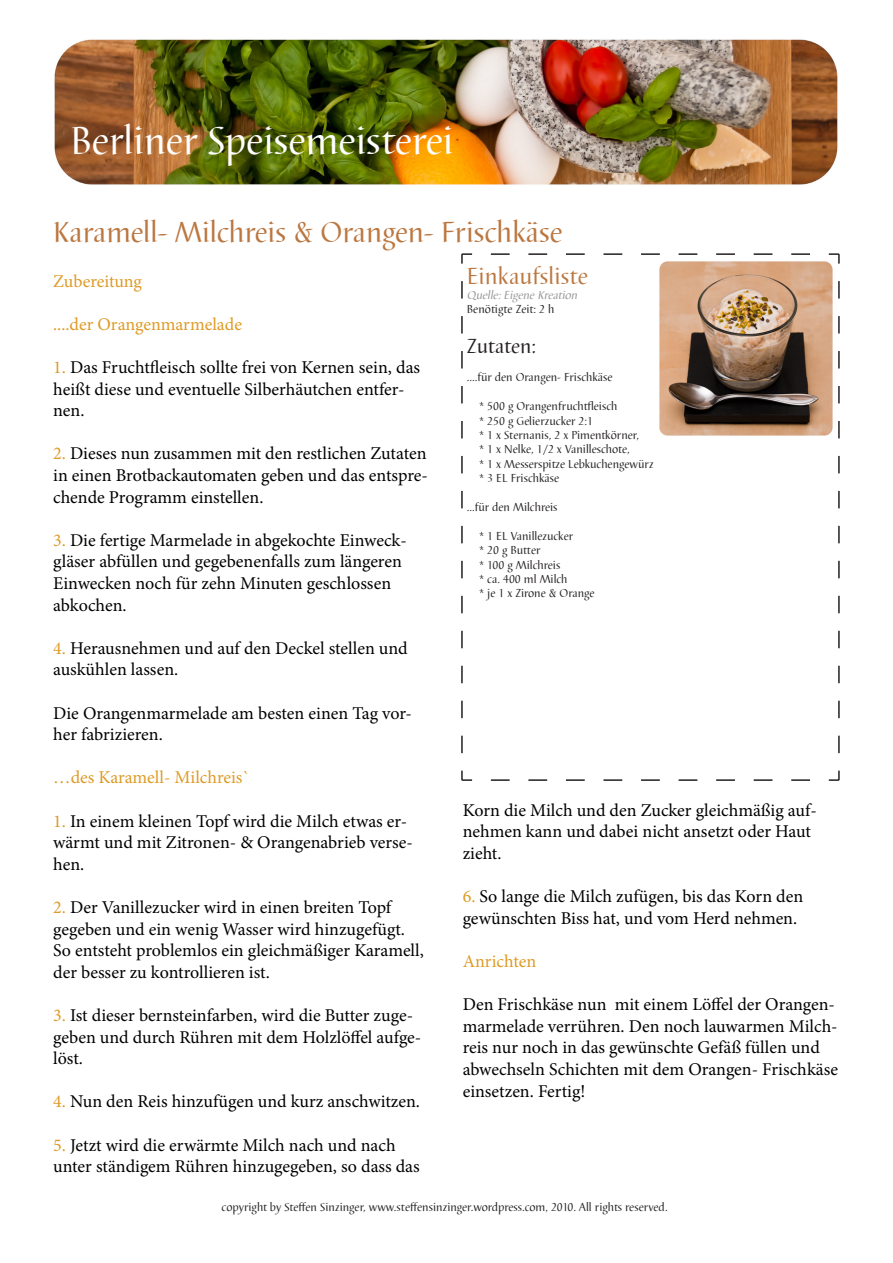
<style>
.page{position:relative;width:893px;height:1263px;background:#fff}
.page>*{position:absolute;margin:0;border:0;box-sizing:border-box;transform-origin:0 0}
.t1{font:40.5px "Bar";color:#fff}
.t2{font:30px "Bar";color:#bc7740}
.t3{font:24px "Bar";color:#bc7740}
.t4{font:21px "Bar";letter-spacing:-.005em;color:#231f20}
.t5{font:18px/21.6px "Minion Pro";color:#000}
.t6{font:18px "Minion Pro";color:#de9b26}
.t7{font:12px "Bar";color:#231f20}
.t8{font:italic 12px "Bar";color:#939598}
.s1{color:#de9b26}
</style>
<div class="page">
<img style="left:54px;top:39px;width:784px;height:146px">
<svg style="left:461px;top:253px;width:379px;height:528px"></svg>
<img style="left:659px;top:262px;width:174px;height:173px">
<p class="t1" style="left:70px;top:112px;width:384px">Berliner Speisemeisterei</p>
<p class="t2" style="left:53px;top:211px;width:511px">Karamell- Milchreis &amp; Orangen- Frischkäse</p>
<p class="t3" style="left:467px;top:259px;width:122px">Einkaufsliste</p>
<p class="t8" style="left:467px;top:286px;width:115px">Quelle:EigeneKreation</p>
<p class="t7" style="left:467px;top:300px;width:89px">Benötigte Zeit: 2 h</p>
<p class="t4" style="left:467px;top:331px;width:71px">Zutaten:</p>
<p class="t7" style="left:467px;top:369px;width:147px">....für den Orangen- Frischkäse</p>
<p class="t7" style="left:479px;top:398px;width:140px">* 500 g Orangenfruchtfleisch</p>
<p class="t7" style="left:479px;top:412px;width:116px">* 250 g Gelierzucker 2:1</p>
<p class="t7" style="left:479px;top:426px;width:162px">* 1 x Sternanis, 2 x Pimentkörner,</p>
<p class="t7" style="left:479px;top:441px;width:152px">* 1 x Nelke, 1/2 x Vanilleschote,</p>
<p class="t7" style="left:479px;top:455px;width:176px">* 1 x Messerspitze Lebkuchengewürz</p>
<p class="t7" style="left:479px;top:470px;width:82px">* 3 EL Frischkäse</p>
<p class="t7" style="left:467px;top:498px;width:92px">…für den Milchreis</p>
<p class="t7" style="left:479px;top:527px;width:96px">* 1 EL Vanillezucker</p>
<p class="t7" style="left:479px;top:542px;width:63px">* 20 g Butter</p>
<p class="t7" style="left:479px;top:556px;width:83px">* 100 g Milchreis</p>
<p class="t7" style="left:479px;top:570px;width:90px">* ca. 400 ml Milch</p>
<p class="t7" style="left:479px;top:585px;width:117px">* je 1 x Zirone &amp; Orange</p>
<p class="t6" style="left:53px;top:269px;width:90px">Zubereitung</p>
<p class="t6" style="left:53px;top:312px;width:190px">....der Orangenmarmelade</p>
<p class="t5" style="left:53px;top:356px;width:368px"><span class="s1">1.</span> Das Fruchtfleisch sollte frei von Kernen sein, das heißt diese und eventuelle Silberhäutchen entfer&shy;nen.</p>
<p class="t5" style="left:53px;top:443px;width:376px;text-align:justify"><span class="s1">2.</span> Dieses nun zusammen mit den restlichen Zutaten in einen Brotbackautomaten geben und das entspre&shy;chende Programm einstellen.</p>
<p class="t5" style="left:53px;top:529px;width:355px"><span class="s1">3.</span> Die fertige Marmelade in abgekochte Einweck&shy;gläser abfüllen und gegebenenfalls zum längeren Einwecken noch für zehn Minuten geschlossen abkochen.</p>
<p class="t5" style="left:53px;top:637px;width:356px"><span class="s1">4.</span> Herausnehmen und auf den Deckel stellen und auskühlen lassen.</p>
<p class="t5" style="left:53px;top:702px;width:360px">Die Orangenmarmelade am besten einen Tag vor&shy;her fabrizieren.</p>
<p class="t6" style="left:53px;top:766px;width:198px">…des Karamell- Milchreis`</p>
<p class="t5" style="left:53px;top:810px;width:361px"><span class="s1">1.</span> In einem kleinen Topf wird die Milch etwas er&shy;wärmt und mit Zitronen- &amp; Orangenabrieb verse&shy;hen.</p>
<p class="t5" style="left:53px;top:896px;width:372px"><span class="s1">2.</span> Der Vanillezucker wird in einen breiten Topf gegeben und ein wenig Wasser wird hinzugefügt.<br>So entsteht problemlos ein gleichmäßiger Karamell, der besser zu kontrollieren ist.</p>
<p class="t5" style="left:53px;top:1004px;width:370px"><span class="s1">3.</span> Ist dieser bernsteinfarben, wird die Butter zuge&shy;geben und durch Rühren mit dem Holzlöffel aufge&shy;löst.</p>
<p class="t5" style="left:53px;top:1091px;width:368px"><span class="s1">4.</span> Nun den Reis hinzufügen und kurz anschwitzen.</p>
<p class="t5" style="left:53px;top:1134px;width:368px"><span class="s1">5.</span> Jetzt wird die erwärmte Milch nach und nach unter ständigem Rühren hinzugegeben, so dass das</p>
<p class="t5" style="left:463px;top:799px;width:356px">Korn die Milch und den Zucker gleichmäßig auf&shy;nehmen kann und dabei nicht ansetzt oder Haut zieht.</p>
<p class="t5" style="left:463px;top:886px;width:342px"><span class="s1">6.</span> So lange die Milch zufügen, bis das Korn den gewünschten Biss hat, und vom Herd nehmen.</p>
<p class="t6" style="left:463px;top:949px;width:75px">Anrichten</p>
<p class="t5" style="left:463px;top:994px;width:377px">Den Frischkäse nun mit einem Löffel der Orangen&shy;marmelade verrühren. Den noch lauwarmen Milch&shy;reis nur noch in das gewünschte Gefäß füllen und abwechseln Schichten mit dem Orangen- Frischkäse einsetzen. Fertig!</p>
<p class="t7" style="left:222px;top:1198px;width:447px">copyright by Steffen Sinzinger, www.steffensinzinger.wordpress.com, 2010. All rights reserved.</p>
</div>
